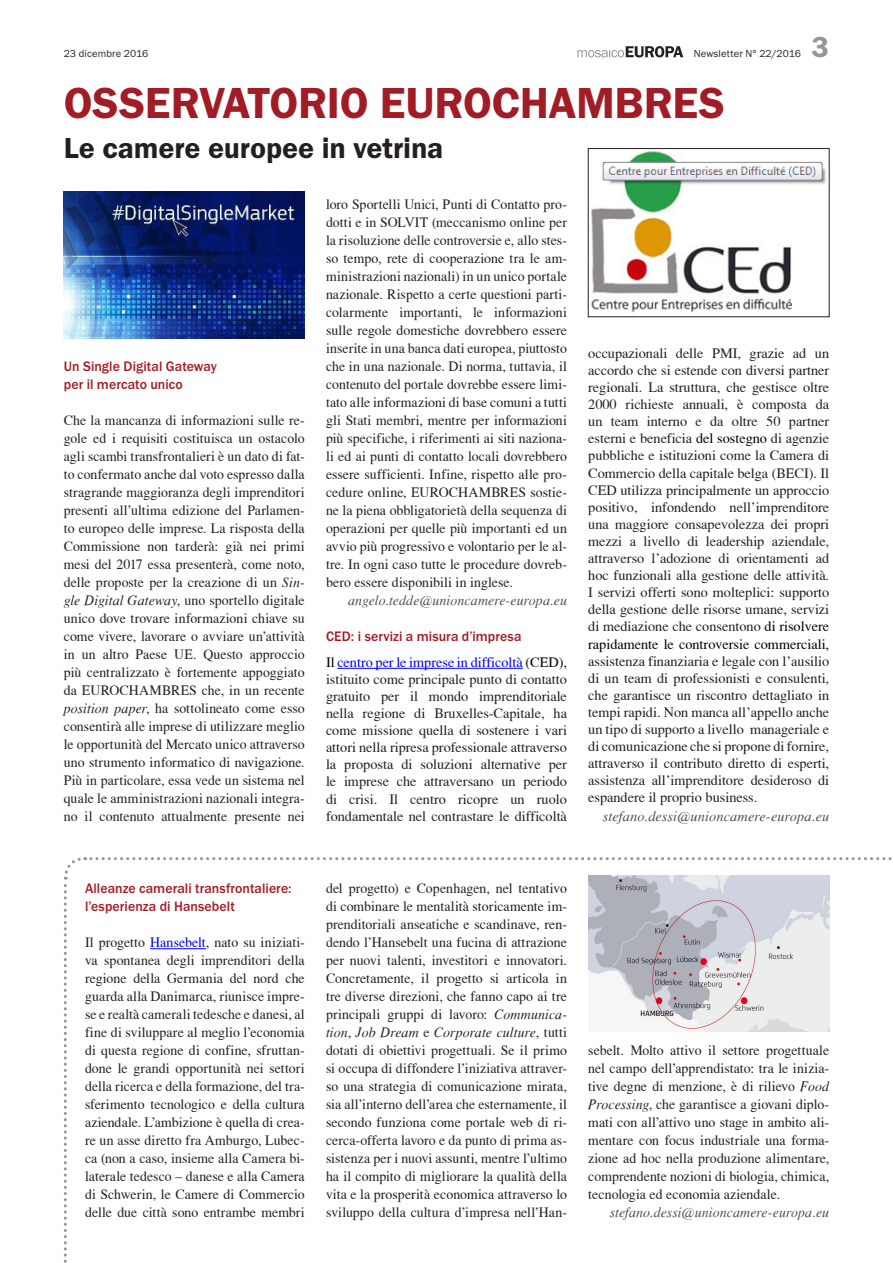
<style>
.page{position:relative;width:893px;height:1263px;background:#fff}
.page>*{position:absolute;margin:0;border:0;box-sizing:border-box;transform-origin:0 0}
.Titel_30{font:600 45px "Franklin Gothic Itc T";letter-spacing:-.005em;color:#a11c25}
.Untertitel_20{font:600 30px "Franklin Gothic Itc T";letter-spacing:-.005em;color:#231f20}
.t1{font:600 30px "Franklin Gothic Itc T";color:#939598}
.Grundschrift{font:14.25px/18px "T Acc LAD";color:#231f20;text-align:justify}
.Zwischentitel{font:500 14.25px/18px "Franklin Gothic Itc T";letter-spacing:.005em;color:#a11c25}
.Autor{font:14.25px "T Acc LAD Italic";letter-spacing:.005em;color:#4b4c4d}
.t2{font:10.5px "Franklin Gothic Itc T";letter-spacing:.01em;color:#231f20}
.s1{color:#000}
.s2{color:#00f}
.s3{font-family:"T Acc LAD Italic"}
</style>
<div class="page">
<svg style="left:577px;top:46px;width:106px;height:11px"></svg>
<img style="left:64px;top:191px;width:241px;height:147px">
<hr style="left:337px;top:668px;width:186px;height:1px;background:#00f">
<svg style="left:63px;top:857px;width:829px;height:406px"></svg>
<img style="left:591px;top:151px;width:235px;height:161px">
<div style="left:588px;top:148px;width:242px;height:169px;border:1px solid #231f20"></div>
<img style="left:588px;top:875px;width:241px;height:157px">
<p class="t2" style="left:64px;top:48px;width:86px">23 dicembre 2016</p>
<p class="t2" style="left:694px;top:48px;width:109px">Newsletter N° 22/2016</p>
<h2 class="t1" style="left:812px;top:30px;width:19px">3</h2>
<p class="Titel_30" style="left:64px;top:77px;width:663px">OSSERVATORIO EUROCHAMBRES</p>
<p class="Untertitel_20" style="left:64px;top:131px;width:381px">Le camere europee in vetrina</p>
<p class="Grundschrift" style="left:326px;top:195px;width:242px">loro Sportelli Unici, Punti di Contatto pro&shy;dotti e in SOLVIT (meccanismo online per la risoluzione delle controversie e, allo stes&shy;so tempo, rete di cooperazione tra le am&shy;ministrazioni nazionali) in un unico portale nazionale. Rispetto a certe questioni parti&shy;colarmente importanti, le informazioni sulle regole domestiche dovrebbero essere inserite in una banca dati europea, piuttosto che in una nazionale. Di norma, tuttavia, il contenuto del portale dovrebbe essere limi&shy;tato alle informazioni di base comuni a tutti gli Stati membri, mentre per informazioni più specifiche, i riferimenti ai siti naziona&shy;li ed ai punti di contatto locali dovrebbero essere sufficienti. Infine, rispetto alle pro&shy;cedure online, EUROCHAMBRES sostie&shy;ne la piena obbligatorietà della sequenza di operazioni per quelle più importanti ed un avvio più progressivo e volontario per le al&shy;tre. In ogni caso tutte le procedure dovreb&shy;bero essere disponibili in inglese.</p>
<p class="Autor" style="left:348px;top:592px;width:220px">angelo.tedde@unioncamere-europa.eu</p>
<p class="Zwischentitel" style="left:326px;top:627px;width:197px">CED: i servizi a misura d’impresa</p>
<p class="Grundschrift" style="left:326px;top:653px;width:242px;line-height:17.1px"><span class="s1">Il</span> <span class="s2">centro per le imprese in difficoltà</span> <span class="s1">(CED), </span>istituito come principale punto di contatto gratuito per il mondo imprenditoriale nella regione di Bruxelles-Capitale, ha come missione quella di sostenere i vari attori nella ripresa professionale attraverso la proposta di soluzioni alternative per le imprese che attraversano un periodo di crisi. Il centro ricopre un ruolo fondamentale nel contrastare le difficoltà</p>
<p class="Grundschrift" style="left:588px;top:344px;width:242px;line-height:17.1px">occupazionali delle PMI, grazie ad un accordo che si estende con diversi partner regionali. La struttura, che gestisce oltre 2000 richieste annuali, è composta da un team interno e da oltre 50 partner esterni e beneficia <span class="s1">del sostegno</span> di agenzie pubbliche e istituzioni come la Camera di Commercio della capitale belga (BECI). Il CED utilizza principalmente un approccio positivo, infondendo nell’imprenditore una maggiore consapevolezza dei propri mezzi a livello di leadership aziendale, attraverso l’adozione di orientamenti ad hoc funzionali alla gestione delle attività.<br>I servizi offerti sono molteplici: supporto della gestione delle risorse umane, servizi di mediazione che consentono <span class="s1">di risolvere rapidamente le controversie commerciali, </span>assistenza finanziaria e legale con l’ausilio di un team di professionisti e consulenti, che garantisce un riscontro dettagliato in tempi rapidi. Non manca all’appello anche un tipo di supporto a livello manageriale e di comunicazione che si propone di fornire, attraverso il contributo diretto di esperti, assistenza all’imprenditore desideroso di espandere il proprio business.</p>
<p class="Autor" style="left:603px;top:808px;width:228px">stefano.dessi@unioncamere-europa.eu</p>
<p class="Zwischentitel" style="left:64px;top:357px;width:155px">Un Single Digital Gateway per il mercato unico</p>
<p class="Grundschrift" style="left:64px;top:411px;width:242px">Che la mancanza di informazioni sulle re&shy;gole ed i requisiti costituisca un ostacolo agli scambi transfrontalieri è un dato di fat&shy;to confermato anche dal voto espresso dalla stragrande maggioranza degli imprenditori presenti all’ultima edizione del Parlamen&shy;to europeo delle imprese. La risposta della Commissione non tarderà: già nei primi mesi del 2017 essa presenterà, come noto, delle proposte per la creazione di un <span class="s3">Sin&shy;gle Digital Gateway</span>, uno sportello digitale unico dove trovare informazioni chiave su come vivere, lavorare o avviare un’attività in un altro Paese UE. Questo approccio più centralizzato è fortemente appoggiato da EUROCHAMBRES che, in un recente <span class="s3">position paper</span>, ha sottolineato come esso consentirà alle imprese di utilizzare meglio le opportunità del Mercato unico attraverso uno strumento informatico di navigazione.<br>Più in particolare, essa vede un sistema nel quale le amministrazioni nazionali integra&shy;no il contenuto attualmente presente nei</p>
<p class="Zwischentitel" style="left:85px;top:879px;width:208px">Alleanze camerali transfrontaliere: l’esperienza di Hansebelt</p>
<p class="Grundschrift" style="left:85px;top:933px;width:221px">Il progetto <span class="s2">Hansebelt</span>, nato su iniziati&shy;va spontanea degli imprenditori della regione della Germania del nord che guarda alla Danimarca, riunisce impre&shy;se e realtà camerali tedesche e danesi, al fine di sviluppare al meglio l’economia di questa regione di confine, sfruttan&shy;done le grandi opportunità nei settori della ricerca e della formazione, del tra&shy;sferimento tecnologico e della cultura aziendale. L’ambizione è quella di crea&shy;re un asse diretto fra Amburgo, Lubec&shy;ca (non a caso, insieme alla Camera bi&shy;laterale tedesco – danese e alla Camera di Schwerin, le Camere di Commercio delle due città sono entrambe membri</p>
<p class="Grundschrift" style="left:326px;top:879px;width:242px">del progetto) e Copenhagen, nel tentativo di combinare le mentalità storicamente im&shy;prenditoriali anseatiche e scandinave, ren&shy;dendo l’Hansebelt una fucina di attrazione per nuovi talenti, investitori e innovatori.<br>Concretamente, il progetto si articola in tre diverse direzioni, che fanno capo ai tre principali gruppi di lavoro: <span class="s3">Communica&shy;tion</span>, <span class="s3">Job Dream</span> e <span class="s3">Corporate culture</span>, tutti dotati di obiettivi progettuali. Se il primo si occupa di diffondere l’iniziativa attraver&shy;so una strategia di comunicazione mirata, sia all’interno dell’area che esternamente, il secondo funziona come portale web di ri&shy;cerca-offerta lavoro e da punto di prima as&shy;sistenza per i nuovi assunti, mentre l’ultimo ha il compito di migliorare la qualità della vita e la prosperità economica attraverso lo sviluppo della cultura d’impresa nell’Han-</p>
<p class="Grundschrift" style="left:588px;top:1041px;width:242px">sebelt. Molto attivo il settore progettuale nel campo dell’apprendistato: tra le inizia&shy;tive degne di menzione, è di rilievo <span class="s3">Food Processing</span>, che garantisce a giovani diplo&shy;mati con all’attivo uno stage in ambito ali&shy;mentare con focus industriale una forma&shy;zione ad hoc nella produzione alimentare, comprendente nozioni di biologia, chimica, tecnologia ed economia aziendale.</p>
<p class="Autor" style="left:610px;top:1204px;width:221px">stefano.dessi@unioncamere-europa.eu</p>
</div>
